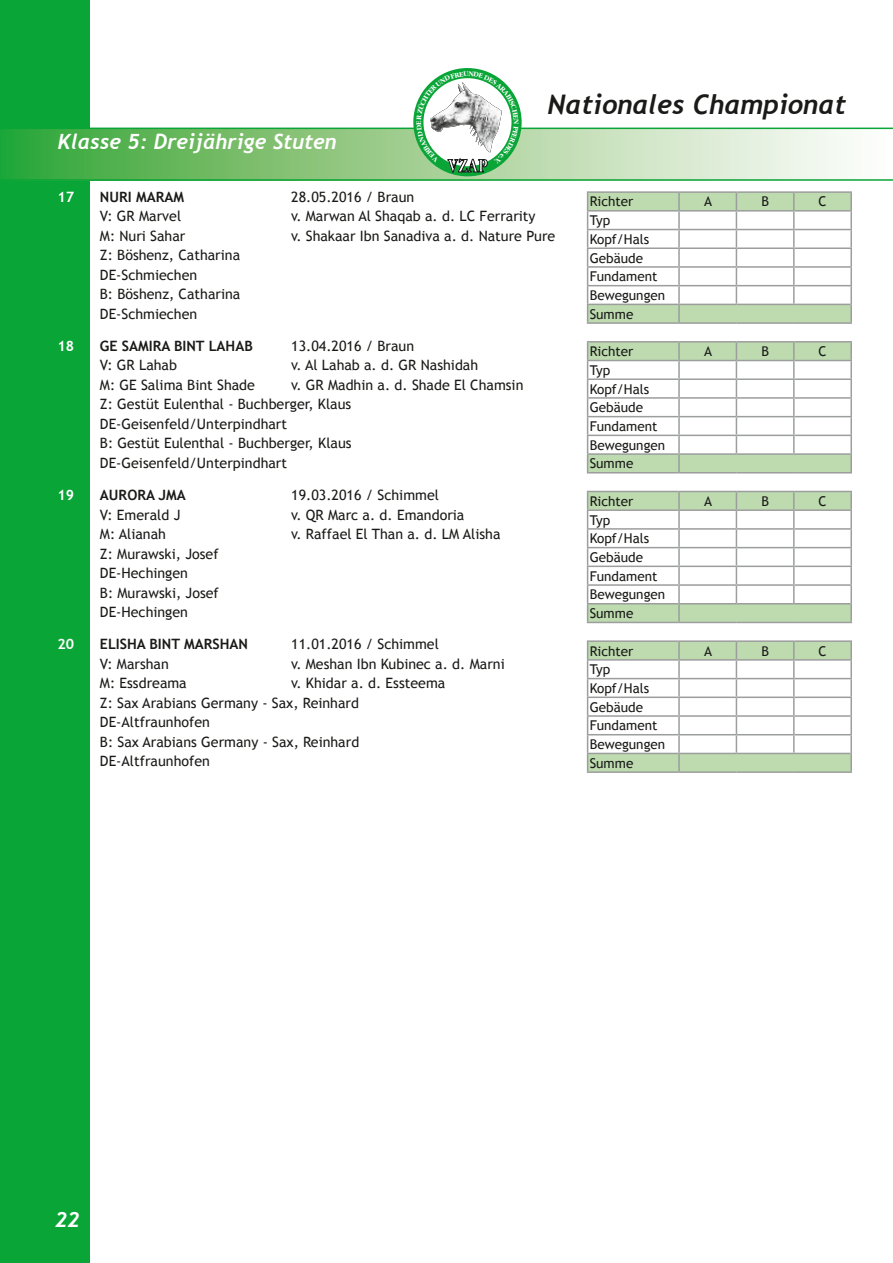
<style>
.page{position:relative;width:893px;height:1263px;background:#fff}
.page>*{position:absolute;margin:0;border:0;box-sizing:border-box;transform-origin:0 0}
.t1{font:italic 700 27px "Trebuchet";color:#1a1a18}
.t2{font:italic 700 21px "Trebuchet";color:#fff}
.t3{font:700 17.85px "Garamond ITCBQ";color:#fff;scale:.76 1}
.t4{font:14.25px/19.5px "Trebuchet MS";color:#1a1a18}
.t5{font:700 14.25px "Trebuchet MS";color:#1a1a18}
.t6{font:700 14.25px "Trebuchet MS";color:#fff}
.t7{font:13.5px/18.8px "Trebuchet MS";color:#1a1a18}
</style>
<div class="page">
<div style="left:0;top:0;width:89px;height:1263px;background:#0aa537"></div>
<svg style="left:0;top:129px;width:893px;height:50px;background:#a0d199"></svg>
<hr style="left:0;top:128px;width:893px;height:1px;background:#0aa537">
<hr style="left:0;top:179px;width:893px;height:2px;background:#0aa537">
<svg style="left:413px;top:68px;width:109px;height:108px"></svg>
<hr style="left:587px;top:191px;width:91px;height:2px;background:#9c9d9d">
<hr style="left:795px;top:191px;width:57px;height:2px;background:#9c9d9d">
<hr style="left:587px;top:322px;width:91px;height:2px;background:#9c9d9d">
<hr style="left:678px;top:191px;width:58px;height:2px;background:#9c9d9d">
<hr style="left:678px;top:322px;width:58px;height:2px;background:#9c9d9d">
<hr style="left:736px;top:322px;width:58px;height:2px;background:#9c9d9d">
<hr style="left:794px;top:322px;width:58px;height:2px;background:#9c9d9d">
<hr style="left:736px;top:191px;width:59px;height:2px;background:#9c9d9d">
<svg style="left:587px;top:192px;width:265px;height:131px"></svg>
<hr style="left:587px;top:341px;width:91px;height:2px;background:#9c9d9d">
<hr style="left:795px;top:341px;width:57px;height:2px;background:#9c9d9d">
<hr style="left:678px;top:341px;width:58px;height:2px;background:#9c9d9d">
<hr style="left:736px;top:341px;width:59px;height:2px;background:#9c9d9d">
<svg style="left:587px;top:342px;width:265px;height:131px"></svg>
<hr style="left:587px;top:622px;width:91px;height:1px;background:#9c9d9d">
<hr style="left:678px;top:622px;width:58px;height:1px;background:#9c9d9d">
<hr style="left:736px;top:622px;width:58px;height:1px;background:#9c9d9d">
<hr style="left:794px;top:622px;width:58px;height:1px;background:#9c9d9d">
<svg style="left:587px;top:491px;width:265px;height:131px"></svg>
<hr style="left:587px;top:640px;width:91px;height:2px;background:#9c9d9d">
<hr style="left:795px;top:640px;width:57px;height:2px;background:#9c9d9d">
<hr style="left:587px;top:771px;width:91px;height:2px;background:#9c9d9d">
<hr style="left:678px;top:640px;width:58px;height:2px;background:#9c9d9d">
<hr style="left:678px;top:771px;width:58px;height:2px;background:#9c9d9d">
<hr style="left:736px;top:771px;width:58px;height:2px;background:#9c9d9d">
<hr style="left:794px;top:771px;width:58px;height:2px;background:#9c9d9d">
<hr style="left:736px;top:640px;width:59px;height:2px;background:#9c9d9d">
<svg style="left:587px;top:641px;width:265px;height:131px"></svg>
<svg style="left:417px;top:71px;width:101px;height:101px"></svg>
<h2 class="t2" style="left:57px;top:128px;width:281px">Klasse 5: Dreijährige Stuten</h2>
<p class="t3" style="left:448px;top:156px;width:54px">VZAP</p>
<h1 class="t1" style="left:548px;top:88px;width:300px">Nationales Championat</h1>
<p class="t6" style="left:57px;top:188px;width:18px">17</p>
<p class="t5" style="left:100px;top:188px;width:86px">NURI MARAM</p>
<p class="t4" style="left:291px;top:187px;width:124px">28.05.2016 / Braun</p>
<p class="t4" style="left:100px;top:207px;width:83px">V: GR Marvel</p>
<p class="t4" style="left:291px;top:207px;width:246px">v. Marwan Al Shaqab a. d. LC Ferrarity</p>
<p class="t4" style="left:100px;top:226px;width:87px">M: Nuri Sahar</p>
<p class="t4" style="left:291px;top:226px;width:266px">v. Shakaar Ibn Sanadiva a. d. Nature Pure</p>
<p class="t4" style="left:100px;top:246px;width:142px">Z: Böshenz, Catharina<br>DE-Schmiechen<br>B: Böshenz, Catharina<br>DE-Schmiechen</p>
<p class="t6" style="left:57px;top:337px;width:18px">18</p>
<p class="t5" style="left:100px;top:337px;width:154px">GE SAMIRA BINT LAHAB</p>
<p class="t4" style="left:291px;top:336px;width:124px">13.04.2016 / Braun</p>
<p class="t4" style="left:100px;top:356px;width:79px">V: GR Lahab</p>
<p class="t4" style="left:291px;top:356px;width:188px">v. Al Lahab a. d. GR Nashidah</p>
<p class="t4" style="left:100px;top:375px;width:157px">M: GE Salima Bint Shade</p>
<p class="t4" style="left:100px;top:375px;width:425px;text-indent:191px">v. GR Madhin a. d. Shade El Chamsin Z: Gestüt Eulenthal - Buchberger, Klaus DE-Geisenfeld/Unterpindhart<br>B: Gestüt Eulenthal - Buchberger, Klaus DE-Geisenfeld/Unterpindhart</p>
<p class="t6" style="left:57px;top:486px;width:18px">19</p>
<p class="t5" style="left:100px;top:486px;width:87px">AURORA JMA</p>
<p class="t4" style="left:291px;top:485px;width:149px">19.03.2016 / Schimmel</p>
<p class="t4" style="left:100px;top:505px;width:82px">V: Emerald J</p>
<p class="t4" style="left:291px;top:505px;width:175px">v. QR Marc a. d. Emandoria</p>
<p class="t4" style="left:100px;top:524px;width:68px">M: Alianah</p>
<p class="t4" style="left:291px;top:524px;width:211px">v. Raffael El Than a. d. LM Alisha</p>
<p class="t4" style="left:100px;top:544px;width:120px">Z: Murawski, Josef<br>DE-Hechingen<br>B: Murawski, Josef<br>DE-Hechingen</p>
<p class="t6" style="left:57px;top:635px;width:18px">20</p>
<p class="t5" style="left:100px;top:635px;width:150px">ELISHA BINT MARSHAN</p>
<p class="t4" style="left:291px;top:635px;width:149px">11.01.2016 / Schimmel</p>
<p class="t4" style="left:100px;top:654px;width:70px">V: Marshan</p>
<p class="t4" style="left:291px;top:654px;width:215px">v. Meshan Ibn Kubinec a. d. Marni</p>
<p class="t4" style="left:100px;top:674px;width:88px">M: Essdreama</p>
<p class="t4" style="left:100px;top:674px;width:347px;text-indent:191px">v. Khidar a. d. Essteema<br>Z: Sax Arabians Germany - Sax, Reinhard<br>DE-Altfraunhofen<br>B: Sax Arabians Germany - Sax, Reinhard<br>DE-Altfraunhofen</p>
<p class="t7" style="left:590px;top:192px;width:45px">Richter</p>
<p class="t7" style="left:704px;top:192px;width:9px">A</p>
<p class="t7" style="left:761px;top:192px;width:9px">B</p>
<p class="t7" style="left:818px;top:192px;width:10px">C</p>
<p class="t7" style="left:590px;top:211px;width:77px">Typ<br>Kopf/Hals<br>Gebäude<br>Fundament<br>Bewegungen<br>Summe</p>
<p class="t7" style="left:590px;top:342px;width:45px">Richter</p>
<p class="t7" style="left:704px;top:342px;width:9px">A</p>
<p class="t7" style="left:761px;top:342px;width:9px">B</p>
<p class="t7" style="left:818px;top:342px;width:10px">C</p>
<p class="t7" style="left:590px;top:361px;width:77px">Typ<br>Kopf/Hals<br>Gebäude<br>Fundament<br>Bewegungen<br>Summe</p>
<p class="t7" style="left:590px;top:492px;width:45px">Richter</p>
<p class="t7" style="left:704px;top:492px;width:9px">A</p>
<p class="t7" style="left:761px;top:492px;width:9px">B</p>
<p class="t7" style="left:818px;top:492px;width:10px">C</p>
<p class="t7" style="left:590px;top:510px;width:77px">Typ<br>Kopf/Hals<br>Gebäude<br>Fundament<br>Bewegungen<br>Summe</p>
<p class="t7" style="left:590px;top:641px;width:45px">Richter</p>
<p class="t7" style="left:704px;top:641px;width:9px">A</p>
<p class="t7" style="left:761px;top:641px;width:9px">B</p>
<p class="t7" style="left:818px;top:641px;width:10px">C</p>
<p class="t7" style="left:590px;top:660px;width:77px">Typ<br>Kopf/Hals<br>Gebäude<br>Fundament<br>Bewegungen<br>Summe</p>
<h2 class="t2" style="left:55px;top:1207px;width:26px">22</h2>
</div>
